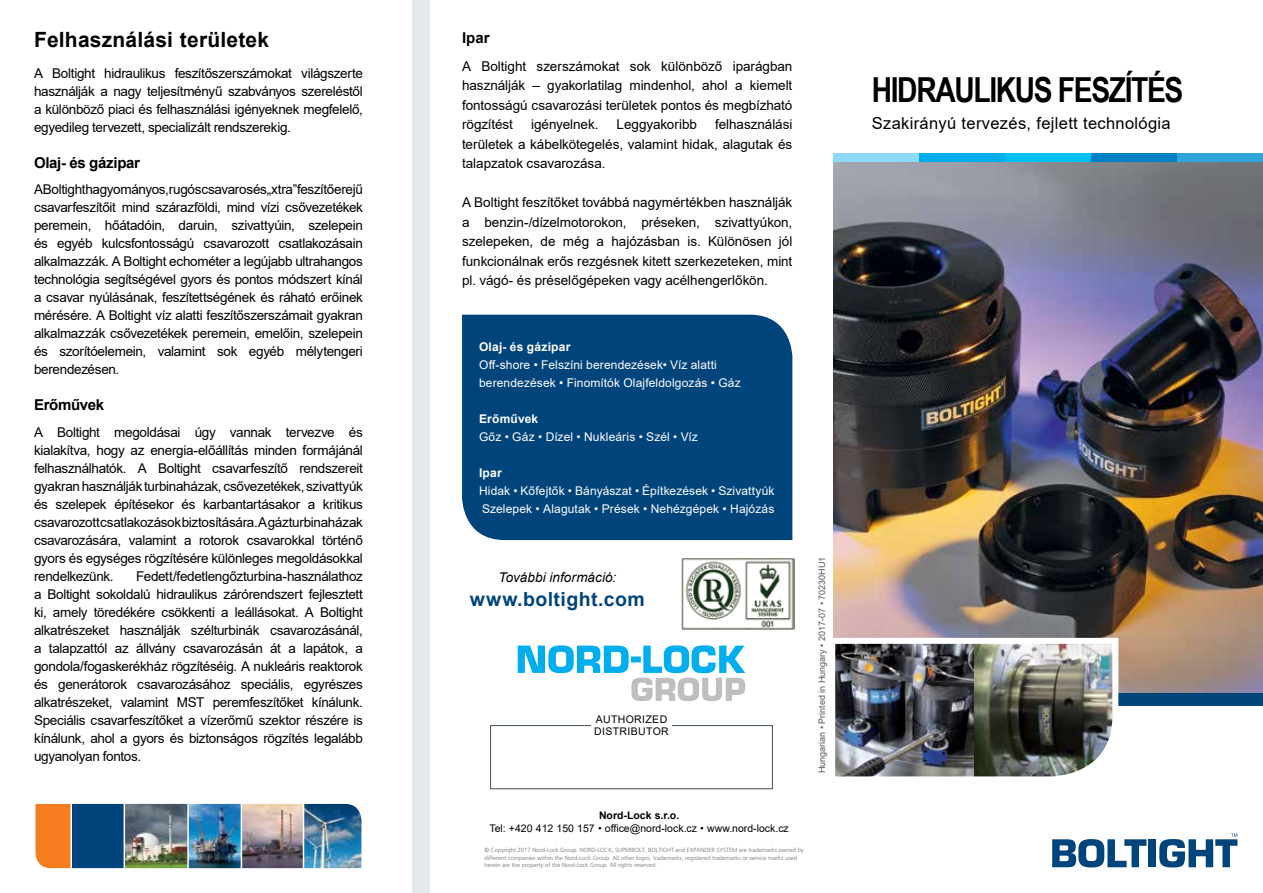
<style>
.page{position:relative;width:1263px;height:893px;background:#fff}
.page>*{position:absolute;margin:0;border:0;box-sizing:border-box;transform-origin:0 0}
.t1{font:700 34.5px "Arial Narrow";letter-spacing:-.04em;color:#000}
.t2{font:700 21px "Arial";letter-spacing:.01em;color:#000}
.t3{font:700 19.5px "Arial";letter-spacing:.025em;color:#00447c}
.t4{font:16.5px "Arial";letter-spacing:.02em;color:#000}
.t5{font:700 15px "Arial";letter-spacing:-.02em;color:#000}
.t6{font:13.5px/18px "Arial";letter-spacing:-.02em;color:#000;text-align:justify}
.t7{font:italic 13.5px "Arial";letter-spacing:.005em;color:#000}
.t8{font:12px/18px "Arial";letter-spacing:.01em;color:#fff}
.t9{font:700 12px "Arial";letter-spacing:.02em;color:#fff}
.t10{font:10.5px "Arial";color:#000}
.t11{font:10.5px/12.6px "Arial";letter-spacing:.035em;color:#000}
.t12{font:700 10.5px "Arial";color:#000}
.t13{font:9px "Arial";color:#58595b}
.t14{font:300 6px/7.5px "Frutiger";color:#6d6e71}
</style>
<div class="page">
<div style="left:490px;top:725px;width:283px;height:64px;border:1px solid #3e505a"></div>
<div style="left:591px;top:715px;width:81px;height:24px;background:#fff"></div>
<div style="left:462px;top:315px;width:330px;height:225px;background:#00447c"></div>
<div style="left:70px;top:802px;width:57px;height:68px;background:#00447c;border:2px solid #fff"></div>
<svg style="left:35px;top:802px;width:38px;height:68px;background:#f08b3e"></svg>
<img style="left:123px;top:802px;width:64px;height:68px">
<div style="left:412px;top:0;width:17px;height:893px;background:#e3eaee"></div>
<img style="left:190px;top:805px;width:48px;height:62px">
<div style="left:187px;top:802px;width:55px;height:68px;border:2px solid #fff"></div>
<img style="left:238px;top:802px;width:124px;height:68px">
<img style="left:681px;top:558px;width:114px;height:72px">
<img style="left:833px;top:162px;width:430px;height:531px">
<div style="left:833px;top:693px;width:430px;height:13px;background:#00447c"></div>
<div style="left:833px;top:153px;width:86px;height:9px;background:#8ed8f8"></div>
<div style="left:1005px;top:153px;width:86px;height:9px;background:#00c0f3"></div>
<div style="left:919px;top:153px;width:86px;height:9px;background:#00aeef"></div>
<div style="left:1177px;top:153px;width:86px;height:9px;background:#33a3dc"></div>
<div style="left:1091px;top:153px;width:86px;height:9px;background:#0082c4"></div>
<img style="left:833px;top:635px;width:288px;height:142px">
<svg style="left:1052px;top:839px;width:94px;height:28px"></svg>
<div style="left:1148px;top:839px;width:8px;height:28px;background:#00447c"></div>
<svg style="left:1159px;top:833px;width:78px;height:34px"></svg>
<svg style="left:518px;top:645px;width:227px;height:56px"></svg>
<h2 class="t2" style="left:34px;top:25px;width:237px">Felhasználási területek</h2>
<p class="t6" style="left:34px;top:64px;width:330px">A Boltight hidraulikus feszítőszerszámokat világszerte használják a nagy teljesítményű szabványos szereléstől a különböző piaci és felhasználási igényeknek megfelelő, egyedileg tervezett, specializált rendszerekig.</p>
<p class="t5" style="left:34px;top:152px;width:108px">Olaj- és gázipar</p>
<p class="t6" style="left:34px;top:181px;width:330px">A Boltight hagyományos, rugós csavaros és „xtra” feszítőerejű csavarfeszítőit mind szárazföldi, mind vízi csővezetékek peremein, hőátadóin, daruin, szivattyúin, szelepein és egyéb kulcsfontosságú csavarozott csatlakozásain alkalmazzák. A Boltight echométer a legújabb ultrahangos technológia segítségével gyors és pontos módszert kínál a csavar nyúlásának, feszítettségének és ráható erőinek mérésére. A Boltight víz alatti feszítőszerszámait gyakran alkalmazzák csővezetékek peremein, emelőin, szelepein és szorítóelemein, valamint sok egyéb mélytengeri berendezésen.</p>
<p class="t5" style="left:34px;top:395px;width:72px">Erőművek</p>
<p class="t6" style="left:34px;top:423px;width:330px">A Boltight megoldásai úgy vannak tervezve és kialakítva, hogy az energia-előállítás minden formájánál felhasználhatók. A Boltight csavarfeszítő rendszereit gyakran használják turbinaházak, csővezetékek, szivattyúk és szelepek építésekor és karbantartásakor a kritikus csavarozott csatlakozások biztosítására. A gázturbinaházak csavarozására, valamint a rotorok csavarokkal történő gyors és egységes rögzítésére különleges megoldásokkal rendelkezünk.</p>
<p class="t6" style="left:34px;top:567px;width:330px;text-indent:102px">Fedett/fedetlengőzturbina-használathoz a Boltight sokoldalú hidraulikus zárórendszert fejlesztett ki, amely töredékére csökkenti a leállásokat. A Boltight alkatrészeket használják szélturbinák csavarozásánál, a talapzattól az állvány csavarozásán át a lapátok, a gondola/fogaskerékház rögzítéséig. A nukleáris reaktorok és generátorok csavarozásához speciális, egyrészes alkatrészeket, valamint MST peremfeszítőket kínálunk.<br>Speciális csavarfeszítőket a vízerőmű szektor részére is kínálunk, ahol a gyors és biztonságos rögzítés legalább ugyanolyan fontos.</p>
<p class="t5" style="left:462px;top:27px;width:29px">Ipar</p>
<p class="t6" style="left:462px;top:56px;width:332px;line-height:19.5px">A Boltight szerszámokat sok különböző iparágban használják – gyakorlatilag mindenhol, ahol a kiemelt fontosságú csavarozási területek pontos és megbízható rögzítést</p>
<p class="t6" style="left:462px;top:115px;width:332px;line-height:19.5px;text-indent:253px">felhasználási területek a kábelkötegelés, valamint hidak, alagutak és talapzatok csavarozása.</p>
<p class="t6" style="left:462px;top:193px;width:332px;line-height:19.5px">A Boltight feszítőket továbbá nagymértékben használják a benzin-/dízelmotorokon, préseken, szivattyúkon, szelepeken, de még a hajózásban is. Különösen jól funkcionálnak erős rezgésnek kitett szerkezeteken, mint pl. vágó- és préselőgépeken vagy acélhengerlőkön.</p>
<p class="t6" style="left:531px;top:115px;width:69px">igényelnek.</p>
<p class="t6" style="left:617px;top:115px;width:82px">Leggyakoribb</p>
<p class="t9" style="left:479px;top:338px;width:93px">Olaj- és gázipar</p>
<p class="t8" style="left:479px;top:355px;width:263px">Off-shore • Felszíni berendezések• Víz alatti berendezések • Finomítók Olajfeldolgozás • Gáz</p>
<p class="t9" style="left:479px;top:410px;width:61px">Erőművek</p>
<p class="t8" style="left:479px;top:427px;width:220px">Gőz • Gáz • Dízel • Nukleáris • Szél • Víz</p>
<p class="t9" style="left:479px;top:464px;width:24px">Ipar</p>
<p class="t8" style="left:479px;top:481px;width:297px">Hidak • Kőfejtők • Bányászat • Építkezések • Szivattyúk<br>Szelepek • Alagutak • Prések • Nehézgépek • Hajózás</p>
<p class="t7" style="left:498px;top:569px;width:119px">További információ:</p>
<h3 class="t3" style="left:470px;top:585px;width:176px">www.boltight.com</h3>
<p class="t11" style="left:594px;top:713px;width:76px">AUTHORIZED<br>DISTRIBUTOR</p>
<p class="t13" style="left:816px;top:773px;width:218px;rotate:-90deg">Hungarian • Printed in Hungary • 2017-07 • 70230HU1</p>
<p class="t12" style="left:599px;top:808px;width:82px">Nord-Lock s.r.o.</p>
<p class="t10" style="left:489px;top:821px;width:301px">Tel: +420 412 150 157 • office@nord-lock.cz • www.nord-lock.cz</p>
<p class="t14" style="left:484px;top:847px;width:321px">© Copyright 2017 Nord-Lock Group. NORD-LOCK, SUPERBOLT, BOLTIGHT and EXPANDER SYSTEM are trademarks owned by different companies within the Nord-Lock Group. All other logos, trademarks, registered trademarks or service marks used herein are the property of the Nord-Lock Group. All rights reserved.</p>
<h1 class="t1" style="left:872px;top:63px;width:313px">HIDRAULIKUS FESZÍTÉS</h1>
<p class="t4" style="left:872px;top:112px;width:300px">Szakirányú tervezés, fejlett technológia</p>
</div>
